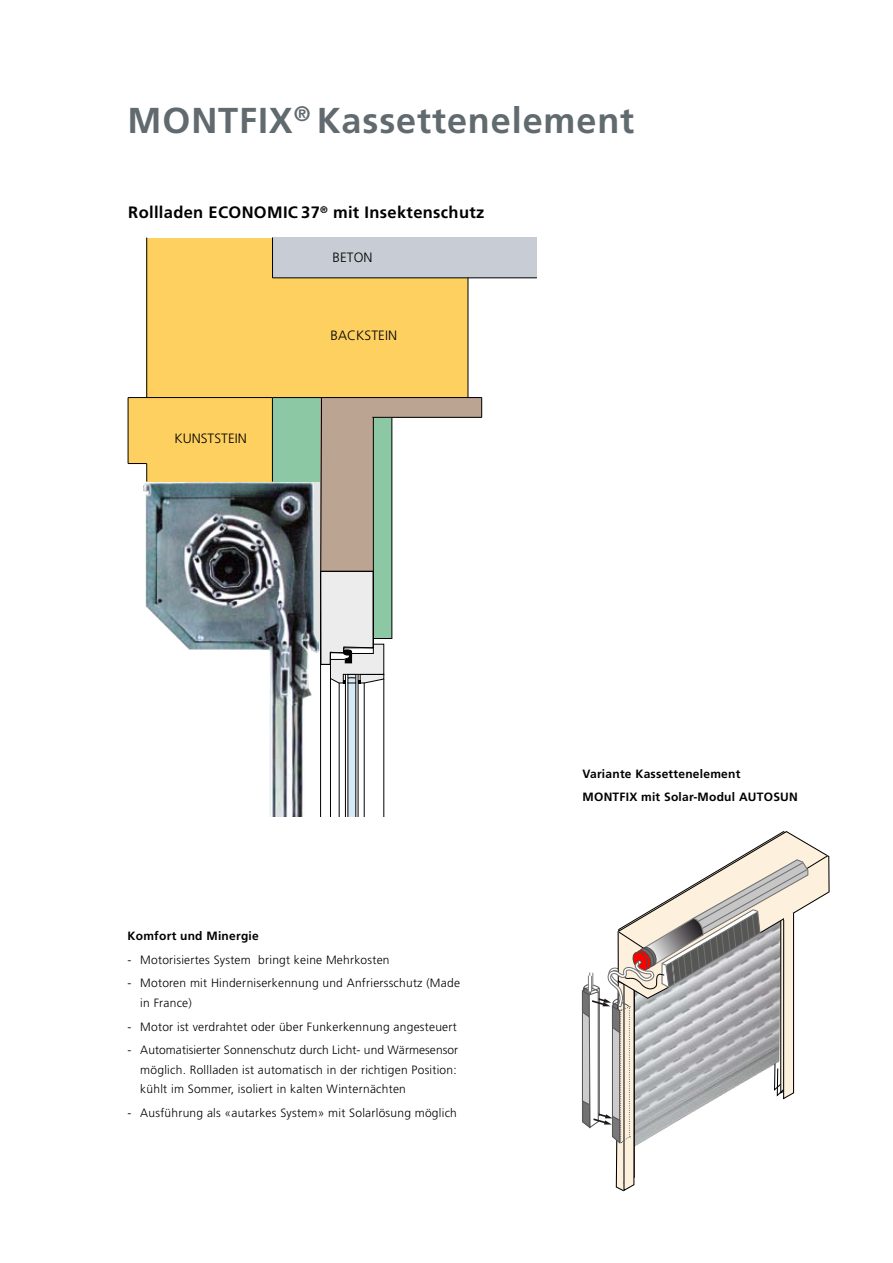
<style>
.page{position:relative;width:893px;height:1263px;background:#fff}
.page>*{position:absolute;margin:0;border:0;box-sizing:border-box;transform-origin:0 0}
.t1{font:700 36px "Frutiger LT";letter-spacing:.025em;color:#616a6e}
.t2{font:700 16.5px "Frutiger LT";letter-spacing:.02em;color:#000}
.t3{font:300 13.5px "Frutiger LT";letter-spacing:.005em;color:#000}
.t4{font:300 12px/19.5px "Frutiger LT";letter-spacing:.02em;color:#000}
.t5{font:700 12px/23.7px "Frutiger LT";letter-spacing:.02em;color:#000}
</style>
<div class="page">
<div style="left:365px;top:397px;width:27px;height:241px;background:#8bc8a3"></div>
<div style="left:311px;top:397px;width:10px;height:253px;background:#e3e3e3"></div>
<div style="left:272px;top:397px;width:48px;height:85px;background:#8bc8a3"></div>
<div style="left:147px;top:324px;width:125px;height:158px;background:#fed060"></div>
<div style="left:147px;top:238px;width:321px;height:160px;background:#fed060"></div>
<div style="left:128px;top:398px;width:92px;height:65px;background:#fed060"></div>
<div style="left:272px;top:238px;width:265px;height:40px;background:#c7ccd5"></div>
<div style="left:320px;top:397px;width:162px;height:20px;background:#bca493"></div>
<img style="left:143px;top:482px;width:176px;height:334px">
<hr style="left:272px;top:397px;width:210px;height:1px;background:#000">
<hr style="left:272px;top:398px;width:1px;height:84px;background:#000">
<svg style="left:320px;top:398px;width:65px;height:418px"></svg>
<hr style="left:372px;top:417px;width:110px;height:1px;background:#000">
<hr style="left:373px;top:417px;width:1px;height:227px;background:#000">
<hr style="left:272px;top:238px;width:1px;height:40px;background:#000">
<hr style="left:272px;top:277px;width:265px;height:1px;background:#000">
<hr style="left:467px;top:278px;width:1px;height:120px;background:#000">
<hr style="left:146px;top:238px;width:1px;height:160px;background:#000">
<hr style="left:128px;top:397px;width:144px;height:1px;background:#000">
<hr style="left:128px;top:398px;width:1px;height:65px;background:#000">
<svg style="left:128px;top:463px;width:19px;height:19px"></svg>
<svg style="left:481px;top:398px;width:1px;height:19px"></svg>
<svg style="left:581px;top:831px;width:249px;height:361px"></svg>
<div style="left:784px;top:913px;width:9px;height:6px;background:#fdf0dc"></div>
<h1 class="t1" style="left:128px;top:99px;width:508px">MONTFIX<sup>®</sup> Kassettenelement</h1>
<h2 class="t2" style="left:128px;top:203px;width:358px">Rollladen ECONOMIC 37<sup>®</sup> mit Insektenschutz</h2>
<p class="t3" style="left:333px;top:250px;width:42px">BETON</p>
<p class="t3" style="left:174px;top:430px;width:74px">KU NSTSTEIN</p>
<p class="t3" style="left:331px;top:327px;width:68px">BACKSTEIN</p>
<p class="t5" style="left:128px;top:924px;width:133px">Komfort und Minergie</p>
<p class="t4" style="left:128px;top:950px;width:263px">- Motorisiertes System bringt keine Mehrkosten</p>
<p class="t4" style="left:140px;top:973px;width:321px;text-indent:-13px">- Motoren mit Hinderniserkennung und Anfriersschutz (Made in France)</p>
<p class="t4" style="left:128px;top:1017px;width:331px">- Motor ist verdrahtet oder über Funkerkennung angesteuert</p>
<p class="t4" style="left:140px;top:1040px;width:319px;text-align:justify;text-indent:-13px">- Automatisierter Sonnenschutz durch Licht- und Wärmesensor möglich. Rollladen ist automatisch in der richtigen Position: kühlt im Sommer, isoliert in kalten Winternächten</p>
<p class="t4" style="left:128px;top:1103px;width:331px">- Ausführung als «autarkes System» mit Solarlösung möglich</p>
<p class="t5" style="left:583px;top:762px;width:217px">Variante Kassettenelement<br>MONTFIX mit Solar-Modul AUTOSUN</p>
</div>
